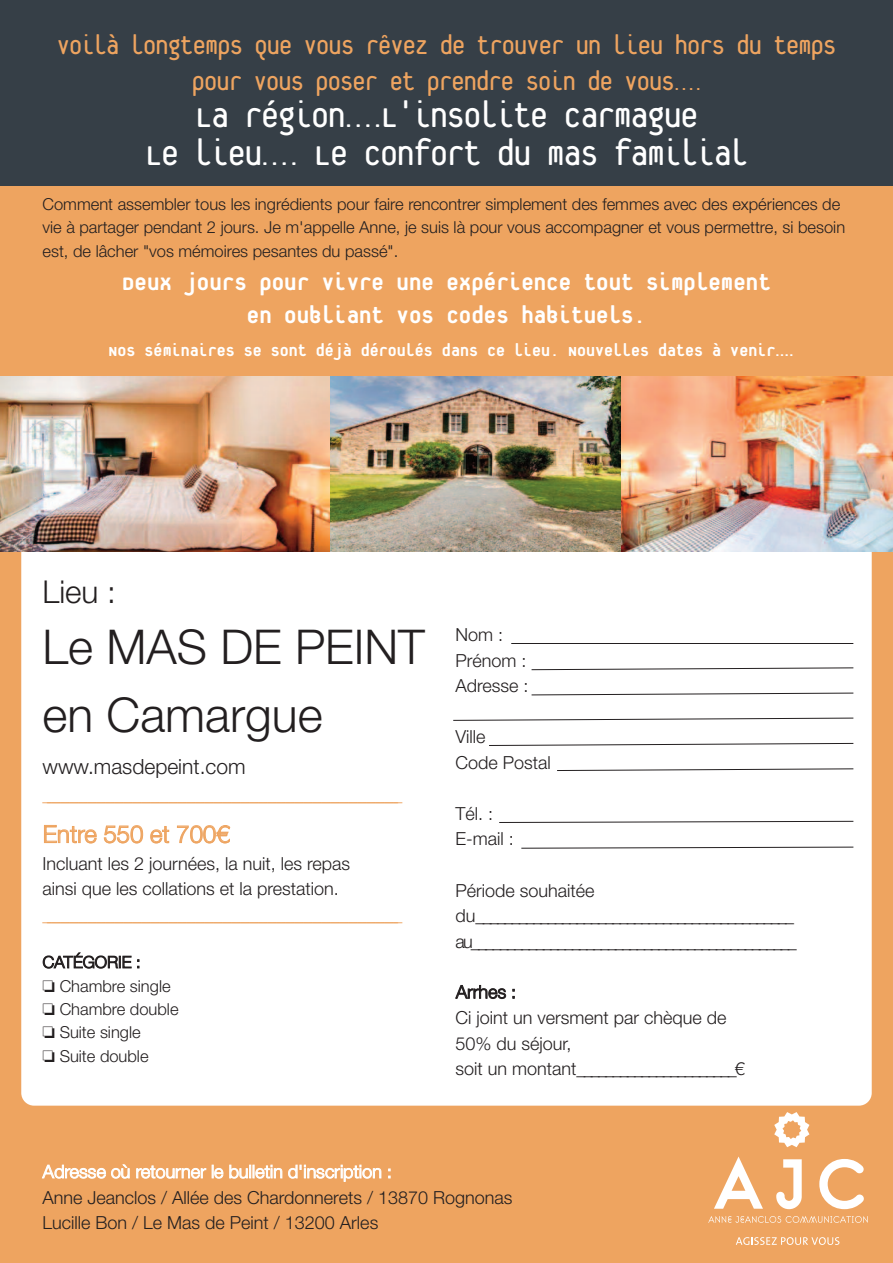
<style>
.page{position:relative;width:893px;height:1263px;background:#eea460}
.page>*{position:absolute;margin:0;border:0;box-sizing:border-box;transform-origin:0 0}
.t1{font:300 48px/68.1px "Helvetica Neue";color:#231f20}
.t2{font:40.5px/37.5px "Platelet";letter-spacing:-.05em;color:#fff;text-align:center}
.t3{font:300 31.5px "Helvetica Neue";color:#231f20}
.t4{font:30px/36px "Platelet";letter-spacing:-.05em;color:#eea460;text-align:center}
.t5{font:800 27px/33px "Platelet";color:#fff;text-align:center}
.t6{font:300 24px "Helvetica Neue";color:#eea460}
.t7{font:300 21px "Helvetica Neue";color:#231f20}
.t8{font:800 19.5px "Platelet";color:#fff}
.t9{font:300 18px/25.5px "Helvetica Neue";color:#231f20}
.t10{font:300 18px "Helvetica Neue";color:#eea460}
.t11{font:300 18px "Helvetica Neue";color:#fff}
.t12{font:300 16.5px/23.5px "Helvetica Neue";color:#231f20}
</style>
<div class="page">
<div style="left:21px;top:527px;width:851px;height:579px;background:#fff;border-radius:13px"></div>
<div style="left:0;top:0;width:893px;height:186px;background:#363f47"></div>
<img style="left:621px;top:376px;width:272px;height:175px">
<img style="left:330px;top:376px;width:291px;height:175px">
<img style="left:0;top:376px;width:330px;height:175px">
<svg style="left:774px;top:1112px;width:35px;height:35px"></svg>
<svg style="left:708px;top:1216px;width:160px;height:7px"></svg>
<svg style="left:714px;top:1156px;width:49px;height:53px"></svg>
<svg style="left:776px;top:1159px;width:26px;height:50px"></svg>
<svg style="left:819px;top:1159px;width:45px;height:50px"></svg>
<svg style="left:736px;top:1237px;width:103px;height:8px"></svg>
<hr style="left:511px;top:643px;width:342px;height:1px;background:#231f20">
<svg style="left:531px;top:667px;width:323px;height:3px"></svg>
<svg style="left:531px;top:693px;width:323px;height:2px"></svg>
<svg style="left:489px;top:743px;width:365px;height:3px"></svg>
<svg style="left:499px;top:821px;width:355px;height:2px"></svg>
<svg style="left:521px;top:847px;width:333px;height:2px"></svg>
<svg style="left:557px;top:768px;width:297px;height:3px"></svg>
<svg style="left:453px;top:718px;width:401px;height:3px"></svg>
<h3 class="t4" style="left:56px;top:28px;width:782px">Voilà longtemps que vous rêvez de trouver un lieu hors du temps pour vous poser et prendre soin de vous…</h3>
<h2 class="t2" style="left:144px;top:98px;width:606px">La région…L'insolite Carmague<br>Le lieu… Le confort du mas familial</h2>
<p class="t12" style="left:43px;top:192px;width:804px">Comment assembler tous les ingrédients pour faire rencontrer simplement des femmes avec des expériences de vie à partager pendant 2 jours. Je m'appelle Anne, je suis là pour vous accompagner et vous permettre, si besoin est, de lâcher "vos mémoires pesantes du passé".</p>
<h3 class="t5" style="left:122px;top:266px;width:650px">Deux jours pour vivre une expérience tout simplement en oubliant vos codes habituels.</h3>
<p class="t8" style="left:109px;top:341px;width:686px">Nos séminaires se sont déjà déroulés dans ce lieu. Nouvelles dates à venir…</p>
<h3 class="t3" style="left:43px;top:573px;width:75px">Lieu :</h3>
<h1 class="t1" style="left:43px;top:612px;width:384px">Le MAS DE PEINT en Camargue</h1>
<p class="t7" style="left:43px;top:754px;width:205px">www.masdepeint.com</p>
<p class="t10" style="left:43px;top:783px;width:362px">_______________________________________________________________________________</p>
<h3 class="t6" style="left:43px;top:819px;width:188px">Entre 550 et 700€</h3>
<p class="t9" style="left:43px;top:850px;width:309px">Incluant les 2 journées, la nuit, les repas ainsi que les collations et la prestation.</p>
<p class="t10" style="left:43px;top:903px;width:361px">_______________________________________________________________________________</p>
<p class="t12" style="left:43px;top:950px;width:138px">CATÉGORIE :<br>❏ Chambre single ❏ Chambre double ❏ Suite single<br>❏ Suite double</p>
<p class="t9" style="left:455px;top:622px;width:75px">Nom :<br>Prénom :<br>Adresse :</p>
<p class="t9" style="left:455px;top:724px;width:97px">Ville<br>Code Postal</p>
<p class="t9" style="left:455px;top:800px;width:60px">Tél. :<br>E-mail :</p>
<p class="t9" style="left:455px;top:877px;width:343px">Période souhaitée du____________________________________________ au_____________________________________________</p>
<p class="t9" style="left:455px;top:979px;width:291px">Arrhes :<br>Ci joint un versment par chèque de<br>50% du séjour,<br>soit un montant______________________€</p>
<p class="t11" style="left:43px;top:1160px;width:351px">Adresse où retourner le bulletin d'inscription :</p>
<p class="t9" style="left:43px;top:1184px;width:471px">Anne Jeanclos / Allée des Chardonnerets / 13870 Rognonas<br>Lucille Bon / Le Mas de Peint / 13200 Arles</p>
</div>
